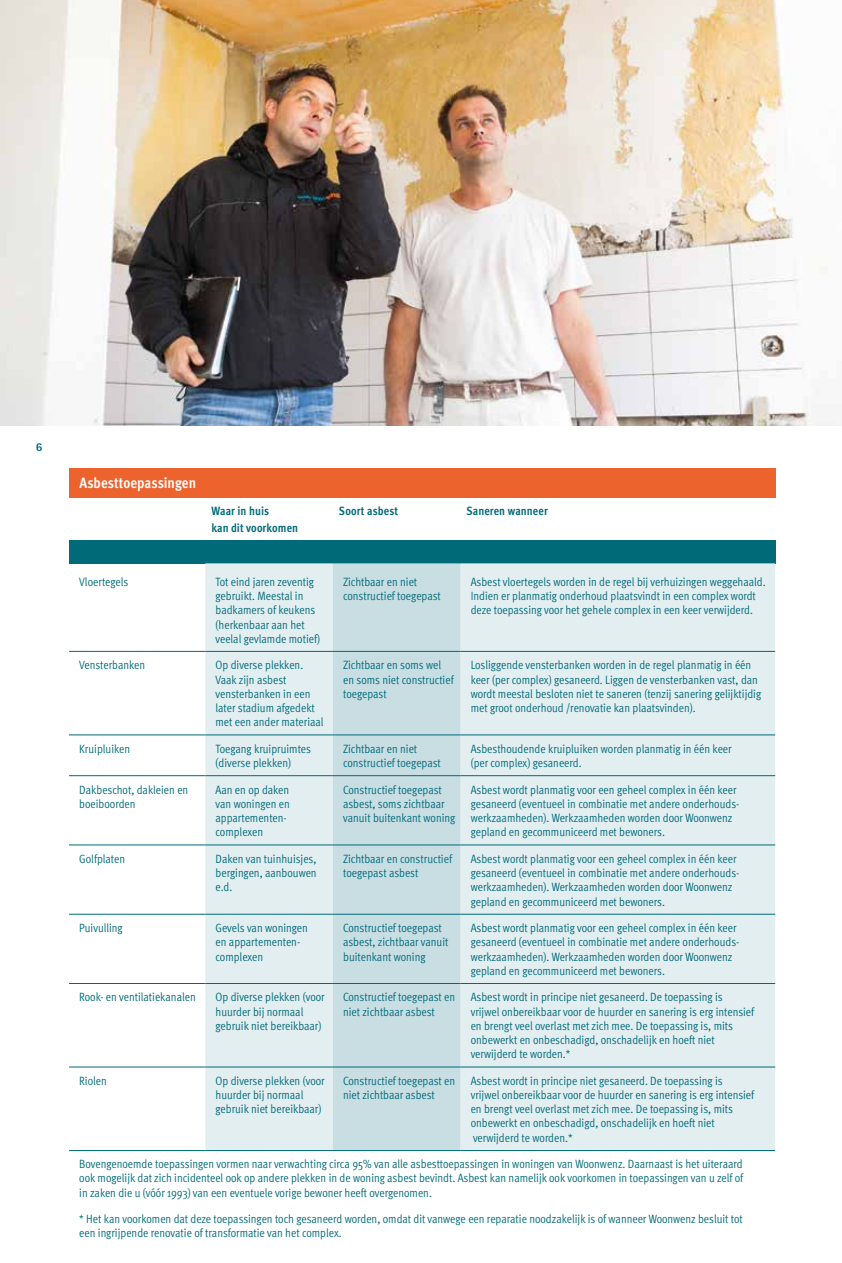
<style>
.page{position:relative;width:842px;height:1263px;background:#fff}
.page>*{position:absolute;margin:0;border:0;box-sizing:border-box;transform-origin:0 0}
.t1{font:700 15px "Meta Cond";color:#fff}
.t2{font:12px/14.2px "Meta Cond Normal";color:#006a78}
.t3{font:700 12px/17px "Meta Cond";letter-spacing:.005em;color:#006a78}
.t4{font:800 12px "Rotis Sans Serif";color:#006a78}
</style>
<div class="page">
<div style="left:69px;top:468px;width:706px;height:29px;background:#ec632d"></div>
<div style="left:69px;top:540px;width:706px;height:23px;background:#006a78"></div>
<div style="left:205px;top:563px;width:570px;height:587px;background:#e3eef1"></div>
<div style="left:333px;top:563px;width:127px;height:587px;background:#c8dee3"></div>
<hr style="left:69px;top:651px;width:136px;height:1px;background:#006a78">
<hr style="left:205px;top:651px;width:128px;height:1px;background:#006a78">
<hr style="left:333px;top:651px;width:127px;height:1px;background:#006a78">
<hr style="left:460px;top:651px;width:315px;height:1px;background:#006a78">
<hr style="left:69px;top:735px;width:136px;height:1px;background:#006a78">
<hr style="left:205px;top:735px;width:128px;height:1px;background:#006a78">
<hr style="left:333px;top:735px;width:127px;height:1px;background:#006a78">
<hr style="left:460px;top:735px;width:315px;height:1px;background:#006a78">
<hr style="left:69px;top:775px;width:136px;height:1px;background:#006a78">
<hr style="left:205px;top:775px;width:128px;height:1px;background:#006a78">
<hr style="left:333px;top:775px;width:127px;height:1px;background:#006a78">
<hr style="left:460px;top:775px;width:315px;height:1px;background:#006a78">
<hr style="left:69px;top:845px;width:136px;height:1px;background:#006a78">
<hr style="left:205px;top:845px;width:128px;height:1px;background:#006a78">
<hr style="left:333px;top:845px;width:127px;height:1px;background:#006a78">
<hr style="left:460px;top:845px;width:315px;height:1px;background:#006a78">
<hr style="left:69px;top:914px;width:136px;height:1px;background:#006a78">
<hr style="left:205px;top:914px;width:128px;height:1px;background:#006a78">
<hr style="left:333px;top:914px;width:127px;height:1px;background:#006a78">
<hr style="left:460px;top:914px;width:315px;height:1px;background:#006a78">
<hr style="left:69px;top:983px;width:136px;height:1px;background:#006a78">
<hr style="left:205px;top:983px;width:128px;height:1px;background:#006a78">
<hr style="left:333px;top:983px;width:127px;height:1px;background:#006a78">
<hr style="left:460px;top:983px;width:315px;height:1px;background:#006a78">
<hr style="left:69px;top:1067px;width:136px;height:1px;background:#006a78">
<hr style="left:205px;top:1067px;width:128px;height:1px;background:#006a78">
<hr style="left:333px;top:1067px;width:127px;height:1px;background:#006a78">
<hr style="left:460px;top:1067px;width:315px;height:1px;background:#006a78">
<hr style="left:69px;top:1150px;width:136px;height:1px;background:#006a78">
<hr style="left:205px;top:1150px;width:128px;height:1px;background:#006a78">
<hr style="left:333px;top:1150px;width:127px;height:1px;background:#006a78">
<hr style="left:460px;top:1150px;width:315px;height:1px;background:#006a78">
<img style="left:0;top:0;width:837px;height:425px">
<p class="t4" style="left:36px;top:439px;width:8px">6</p>
<p class="t1" style="left:79px;top:474px;width:118px">Asbesttoepassingen</p>
<p class="t3" style="left:211px;top:502px;width:88px">Waar in huis<br>kan dit voorkomen</p>
<p class="t3" style="left:339px;top:502px;width:61px">Soort asbest</p>
<p class="t3" style="left:466px;top:502px;width:83px">Saneren wanneer</p>
<p class="t2" style="left:79px;top:574px;width:51px">Vloertegels</p>
<p class="t2" style="left:216px;top:574px;width:106px">Tot eind jaren zeventig gebruikt. Meestal in badkamers of keukens (herkenbaar aan het veelal gevlamde motief)</p>
<p class="t2" style="left:343px;top:574px;width:99px">Zichtbaar en niet constructief toegepast</p>
<p class="t2" style="left:471px;top:574px;width:296px">Asbest vloertegels worden in de regel bij verhuizingen weggehaald.<br>Indien er planmatig onderhoud plaatsvindt in een complex wordt deze toepassing voor het gehele complex in een keer verwijderd.</p>
<p class="t2" style="left:79px;top:658px;width:67px">Vensterbanken</p>
<p class="t2" style="left:216px;top:658px;width:109px">Op diverse plekken.<br>Vaak zijn asbest vensterbanken in een later stadium afgedekt met een ander materiaal</p>
<p class="t2" style="left:343px;top:658px;width:112px">Zichtbaar en soms wel en soms niet constructief toegepast</p>
<p class="t2" style="left:471px;top:658px;width:292px">Losliggende vensterbanken worden in de regel planmatig in één keer (per complex) gesaneerd. Liggen de vensterbanken vast, dan wordt meestal besloten niet te saneren (tenzij sanering gelijktijdig met groot onderhoud /renovatie kan plaatsvinden).</p>
<p class="t2" style="left:79px;top:741px;width:52px">Kruipluiken</p>
<p class="t2" style="left:216px;top:741px;width:97px">Toegang kruipruimtes (diverse plekken)</p>
<p class="t2" style="left:343px;top:741px;width:99px">Zichtbaar en niet constructief toegepast</p>
<p class="t2" style="left:471px;top:741px;width:262px">Asbesthoudende kruipluiken worden planmatig in één keer (per complex) gesaneerd.</p>
<p class="t2" style="left:79px;top:782px;width:111px">Dakbeschot, dakleien en boeiboorden</p>
<p class="t2" style="left:216px;top:782px;width:76px">Aan en op daken van woningen en appartementen&shy;complexen</p>
<p class="t2" style="left:343px;top:782px;width:114px">Constructief toegepast asbest, soms zichtbaar vanuit buitenkant woning</p>
<p class="t2" style="left:471px;top:782px;width:270px">Asbest wordt planmatig voor een geheel complex in één keer gesaneerd (eventueel in combinatie met andere onderhouds&shy;werkzaamheden). Werkzaamheden worden door Woonwenz gepland en gecommuniceerd met bewoners.</p>
<p class="t2" style="left:79px;top:851px;width:47px">Golfplaten</p>
<p class="t2" style="left:216px;top:851px;width:103px;text-align:justify">Daken van tuinhuisjes, bergingen, aanbouwen e.d.</p>
<p class="t2" style="left:343px;top:851px;width:110px">Zichtbaar en constructief toegepast asbest</p>
<p class="t2" style="left:471px;top:851px;width:270px">Asbest wordt planmatig voor een geheel complex in één keer gesaneerd (eventueel in combinatie met andere onderhouds&shy;werkzaamheden). Werkzaamheden worden door Woonwenz gepland en gecommuniceerd met bewoners.</p>
<p class="t2" style="left:79px;top:921px;width:45px">Puivulling</p>
<p class="t2" style="left:216px;top:921px;width:94px">Gevels van woningen en appartementen&shy;complexen</p>
<p class="t2" style="left:343px;top:921px;width:107px">Constructief toegepast asbest, zichtbaar vanuit buitenkant woning</p>
<p class="t2" style="left:471px;top:921px;width:270px">Asbest wordt planmatig voor een geheel complex in één keer gesaneerd (eventueel in combinatie met andere onderhouds&shy;werkzaamheden). Werkzaamheden worden door Woonwenz gepland en gecommuniceerd met bewoners.</p>
<p class="t2" style="left:79px;top:990px;width:118px">Rook- en ventilatiekanalen</p>
<p class="t2" style="left:216px;top:990px;width:111px">Op diverse plekken (voor huurder bij normaal gebruik niet bereikbaar)</p>
<p class="t2" style="left:343px;top:990px;width:114px">Constructief toegepast en niet zichtbaar asbest</p>
<p class="t2" style="left:471px;top:990px;width:285px">Asbest wordt in principe niet gesaneerd. De toepassing is vrijwel onbereikbaar voor de huurder en sanering is erg intensief en brengt veel overlast met zich mee. De toepassing is, mits onbewerkt en onbeschadigd, onschadelijk en hoeft niet verwijderd te worden.*</p>
<p class="t2" style="left:79px;top:1073px;width:29px">Riolen</p>
<p class="t2" style="left:216px;top:1073px;width:111px">Op diverse plekken (voor huurder bij normaal gebruik niet bereikbaar)</p>
<p class="t2" style="left:343px;top:1073px;width:114px">Constructief toegepast en niet zichtbaar asbest</p>
<p class="t2" style="left:471px;top:1073px;width:285px">Asbest wordt in principe niet gesaneerd. De toepassing is vrijwel onbereikbaar voor de huurder en sanering is erg intensief en brengt veel overlast met zich mee. De toepassing is, mits onbewerkt en onbeschadigd, onschadelijk en hoeft niet verwijderd te worden.*</p>
<p class="t2" style="left:79px;top:1157px;width:665px;text-align:justify">Bovengenoemde toepassingen vormen naar verwachting circa 95% van alle asbesttoepassingen in woningen van Woonwenz. Daarnaast is het uiteraard ook mogelijk dat zich incidenteel ook op andere plekken in de woning asbest bevindt. Asbest kan namelijk ook voorkomen in toepassingen van u zelf of in zaken die u (vóór 1993) van een eventuele vorige bewoner heeft overgenomen.</p>
<p class="t2" style="left:79px;top:1212px;width:665px">* Het kan voorkomen dat deze toepassingen toch gesaneerd worden, omdat dit vanwege een reparatie noodzakelijk is of wanneer Woonwenz besluit tot een ingrijpende renovatie of transformatie van het complex.</p>
</div>
